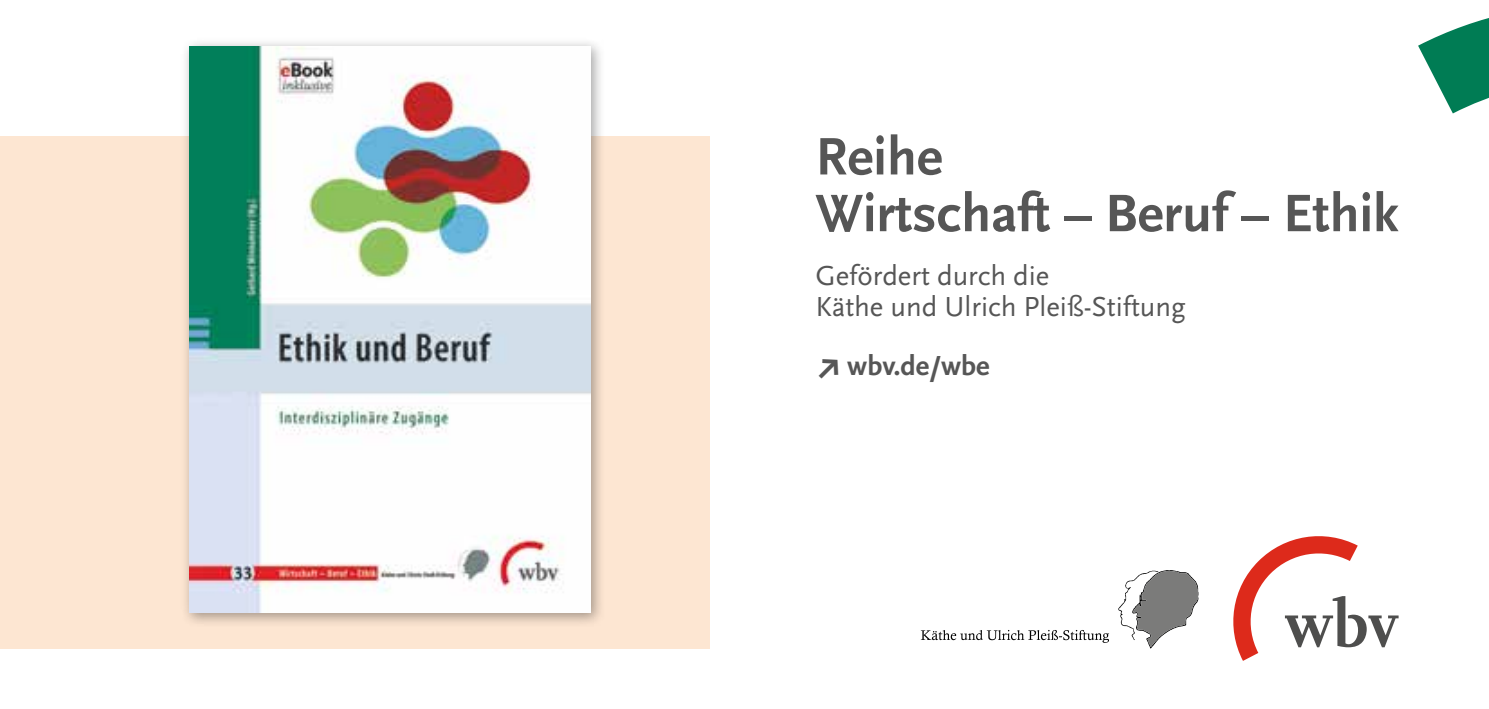
<style>
.page{position:relative;width:1489px;height:709px;background:#fff}
.page>*{position:absolute;margin:0;border:0;box-sizing:border-box;transform-origin:0 0}
.t1{font:700 55px/56.8px "Scala Sans LF";color:#565656}
.t2{font:28.75px/31px "Scala Sans LF";color:#565656}
.t3{font:700 28.75px "Scala Sans LF";color:#565656}
</style>
<div class="page">
<div style="left:0;top:136px;width:709px;height:512px;background:#fde6d2"></div>
<div style="left:180px;top:37px;width:426px;height:591px;background:#000;opacity:.35"></div>
<img style="left:189px;top:46px;width:401px;height:566px">
<svg style="left:1418px;top:18px;width:70px;height:95px"></svg>
<svg style="left:1233px;top:536px;width:165px;height:125px"></svg>
<svg style="left:920px;top:630px;width:189px;height:13px"></svg>
<svg style="left:1118px;top:570px;width:80px;height:78px"></svg>
<h1 class="t1" style="left:815px;top:130px;width:585px">Reihe<br>Wirtschaft – Beruf – Ethik</h1>
<p class="t2" style="left:815px;top:260px;width:372px">Gefördert durch die<br>Käthe und Ulrich Pleiß-Stiftung</p>
<p class="t3" style="left:847px;top:350px;width:144px">wbv.de/wbe</p>
</div>
